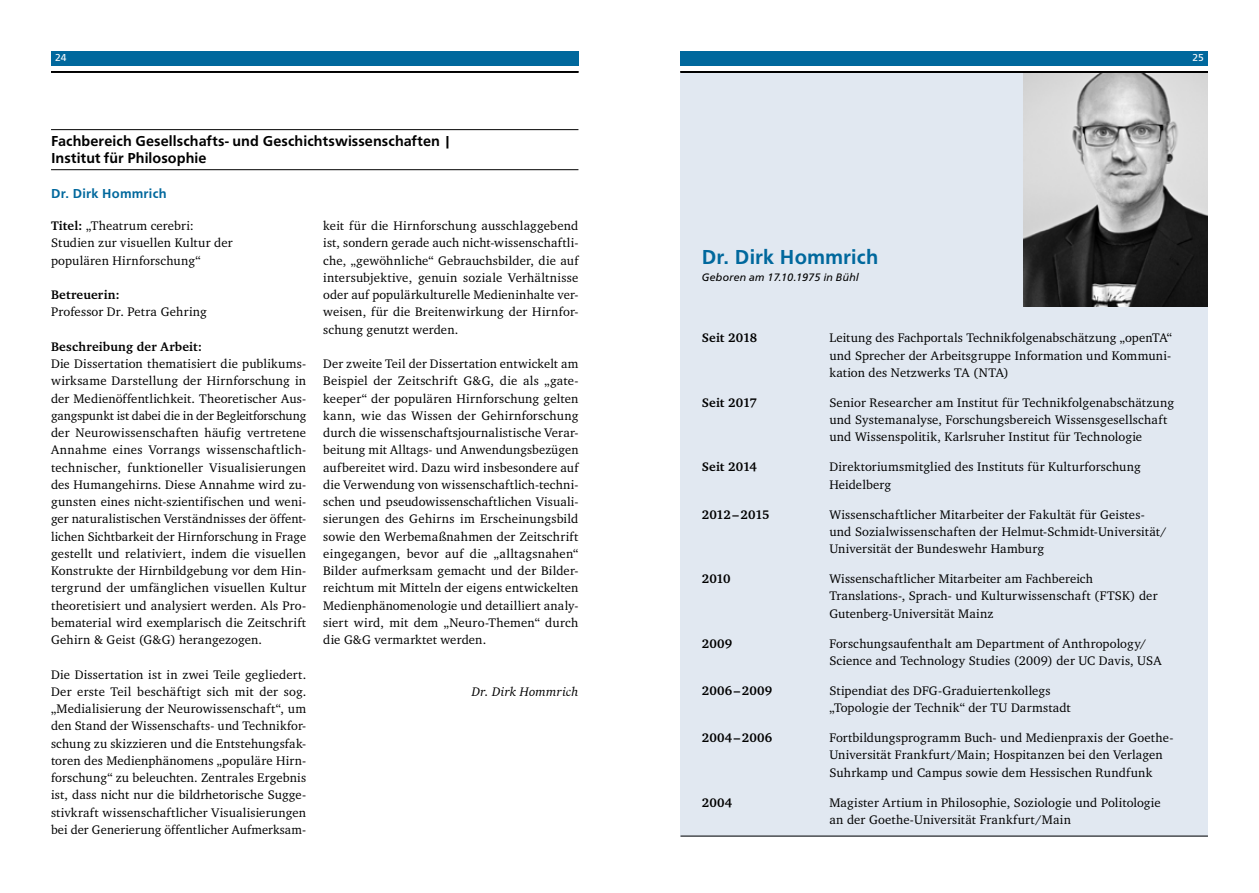
<style>
.page{position:relative;width:1259px;height:893px;background:#fff}
.page>*{position:absolute;margin:0;border:0;box-sizing:border-box;transform-origin:0 0}
.t1{font:500 21px "Front Page";letter-spacing:.005em;color:#00689d}
.t2{font:500 15px/17.2px "Front Page";letter-spacing:.005em;color:#000}
.t3{font:500 13.5px "Front Page";letter-spacing:.015em;color:#00689d}
.t4{font:12.75px/17.2px "Charter";letter-spacing:.015em;color:#000}
.t5{font:700 12.75px "Charter";letter-spacing:.015em;color:#000}
.t6{font:italic 12.75px "Charter";letter-spacing:.015em;color:#000}
.t7{font:700 12.75px "Charter";letter-spacing:-.015em;color:#000}
.t8{font:italic 11.25px "Front Page";letter-spacing:.025em;color:#000}
.t9{font:10.5px "Front Page";color:#fff}
.s1{font-weight:700}
</style>
<div class="page">
<div style="left:680px;top:51px;width:528px;height:14px;background:#00689d"></div>
<div style="left:51px;top:51px;width:527px;height:14px;background:#00689d"></div>
<hr style="left:51px;top:71px;width:527px;height:2px;background:#000">
<hr style="left:51px;top:129px;width:527px;height:1px;background:#000">
<hr style="left:51px;top:169px;width:527px;height:1px;background:#000">
<div style="left:680px;top:73px;width:528px;height:763px;background:#e1e8f1"></div>
<hr style="left:680px;top:836px;width:528px;height:1px;background:#000">
<img style="left:1023px;top:73px;width:185px;height:234px">
<hr style="left:680px;top:71px;width:528px;height:2px;background:#000">
<p class="t9" style="left:55px;top:50px;width:13px">2 46</p>
<p class="t9" style="left:1192px;top:50px;width:13px">25</p>
<p class="t9" style="left:1198px;top:50px;width:7px">7</p>
<p class="t2" style="left:51px;top:131px;width:402px">Fachbereich Gesellschafts- und Geschichtswissenschaften |<br>Institut für Philosophie</p>
<p class="t3" style="left:51px;top:184px;width:117px">Dr. Dirk Hommrich</p>
<p class="t4" style="left:51px;top:217px;width:183px"><span class="s1">Titel:</span> „Theatrum cerebri:<br>Studien zur visuellen Kultur der populären Hirnforschung“</p>
<p class="t5" style="left:51px;top:287px;width:70px">Betreuerin:</p>
<p class="t4" style="left:51px;top:303px;width:157px">Professor Dr. Petra Gehring</p>
<p class="t5" style="left:51px;top:339px;width:153px">Beschreibung der Arbeit:</p>
<p class="t4" style="left:51px;top:355px;width:257px;text-align:justify">Die Dissertation thematisiert die publikums&shy;wirksame Darstellung der Hirnforschung in der Medienöffentlichkeit. Theoretischer Aus&shy;gangspunkt ist dabei die in der Begleitforschung der Neurowissenschaften häufig vertretene Annahme eines Vorrangs wissenschaftlich&shy;technischer, funktioneller Visualisierungen des Humangehirns. Diese Annahme wird zu&shy;gunsten eines nicht-szientifischen und weni&shy;ger naturalistischen Verständnisses der öffent&shy;lichen Sichtbarkeit der Hirnforschung in Frage gestellt und relativiert, indem die visuellen Konstrukte der Hirnbildgebung vor dem Hin&shy;tergrund der umfänglichen visuellen Kultur theoretisiert und analysiert werden. Als Pro&shy;bematerial wird exemplarisch die Zeitschrift Gehirn &amp; Geist (G&amp;G) herangezogen.</p>
<p class="t4" style="left:51px;top:665px;width:257px;text-align:justify">Die Dissertation ist in zwei Teile gegliedert.<br>Der erste Teil beschäftigt sich mit der sog. „Medialisierung der Neurowissenschaft“, um den Stand der Wissenschafts- und Technikfor&shy;schung zu skizzieren und die Entstehungsfak&shy;toren des Medienphänomens „populäre Hirn&shy;forschung“ zu beleuchten. Zentrales Ergebnis ist, dass nicht nur die bildrhetorische Sugge&shy;stivkraft wissenschaftlicher Visualisierungen bei der Generierung öffentlicher Aufmerksam-</p>
<p class="t4" style="left:323px;top:217px;width:257px;text-align:justify">keit für die Hirnforschung ausschlaggebend ist, sondern gerade auch nicht-wissenschaftli&shy;che, „gewöhnliche“ Gebrauchsbilder, die auf intersubjektive, genuin soziale Verhältnisse oder auf populärkulturelle Medieninhalte ver&shy;weisen, für die Breitenwirkung der Hirnfor&shy;schung genutzt werden.</p>
<p class="t4" style="left:323px;top:355px;width:257px;text-align:justify">Der zweite Teil der Dissertation entwickelt am Beispiel der Zeitschrift G&amp;G, die als „gate&shy;keeper“ der populären Hirnforschung gelten kann, wie das Wissen der Gehirnforschung durch die wissenschaftsjournalistische Verar&shy;beitung mit Alltags- und Anwendungsbezügen aufbereitet wird. Dazu wird insbesondere auf die Verwendung von wissenschaftlich-techni&shy;schen und pseudowissenschaftlichen Visuali&shy;sierungen des Gehirns im Erscheinungsbild sowie den Werbemaßnahmen der Zeitschrift eingegangen, bevor auf die „alltagsnahen“ Bilder aufmerksam gemacht und der Bilder&shy;reichtum mit Mitteln der eigens entwickelten Medienphänomenologie und detailliert analy&shy;siert wird, mit dem „Neuro-Themen“ durch die G&amp;G vermarktet werden.</p>
<p class="t6" style="left:472px;top:681px;width:108px">Dr. Dirk Hommrich</p>
<h1 class="t1" style="left:702px;top:241px;width:178px">Dr. Dirk Hommrich</h1>
<p class="t8" style="left:702px;top:269px;width:158px">Geboren am 17.10.1975 in Bühl</p>
<p class="t5" style="left:702px;top:330px;width:57px">Seit 2018</p>
<p class="t4" style="left:829px;top:329px;width:344px;text-align:justify">Leitung des Fachportals Technikfolgenabschätzung „openTA“ und Sprecher der Arbeitsgruppe Information und Kommuni&shy;kation des Netzwerks TA (NTA)</p>
<p class="t5" style="left:702px;top:394px;width:57px">Seit 2017</p>
<p class="t4" style="left:829px;top:393px;width:346px">Senior Researcher am Institut für Technikfolgenabschätzung und Systemanalyse, Forschungsbereich Wissensgesellschaft und Wissenspolitik, Karlsruher Institut für Technologie</p>
<p class="t5" style="left:702px;top:459px;width:57px">Seit 2014</p>
<p class="t4" style="left:829px;top:458px;width:313px">Direktoriumsmitglied des Instituts für Kulturforschung<br>Heidelberg</p>
<p class="t7" style="left:702px;top:506px;width:69px">2012 – 2015</p>
<p class="t4" style="left:829px;top:505px;width:339px">Wissenschaftlicher Mitarbeiter der Fakultät für Geistes&shy;und Sozialwissenschaften der Helmut-Schmidt-Universität/<br>Universität der Bundeswehr Hamburg</p>
<p class="t5" style="left:702px;top:571px;width:30px">2010</p>
<p class="t4" style="left:829px;top:570px;width:330px">Wissenschaftlicher Mitarbeiter am Fachbereich<br>Translations-, Sprach- und Kulturwissenschaft (FTSK) der<br>Gutenberg-Universität Mainz</p>
<p class="t5" style="left:702px;top:635px;width:32px">2009</p>
<p class="t4" style="left:829px;top:634px;width:334px">Forschungsaufenthalt am Department of Anthropology/<br>Science and Technology Studies (2009) der UC Davis, USA</p>
<p class="t5" style="left:702px;top:682px;width:72px">2006 – 2009</p>
<p class="t4" style="left:829px;top:681px;width:243px">Stipendiat des DFG-Graduiertenkollegs „Topologie der Technik“ der TU Darmstadt</p>
<p class="t5" style="left:702px;top:730px;width:72px">2004 – 2006</p>
<p class="t4" style="left:829px;top:729px;width:345px">Fortbildungsprogramm Buch- und Medienpraxis der Goethe-<br>Universität Frankfurt/Main; Hospitanzen bei den Verlagen<br>Suhrkamp und Campus sowie dem Hessischen Rundfunk</p>
<p class="t5" style="left:702px;top:794px;width:32px">2004</p>
<p class="t4" style="left:829px;top:793px;width:333px">Magister Artium in Philosophie, Soziologie und Politologie an der Goethe-Universität Frankfurt/Main</p>
</div>
